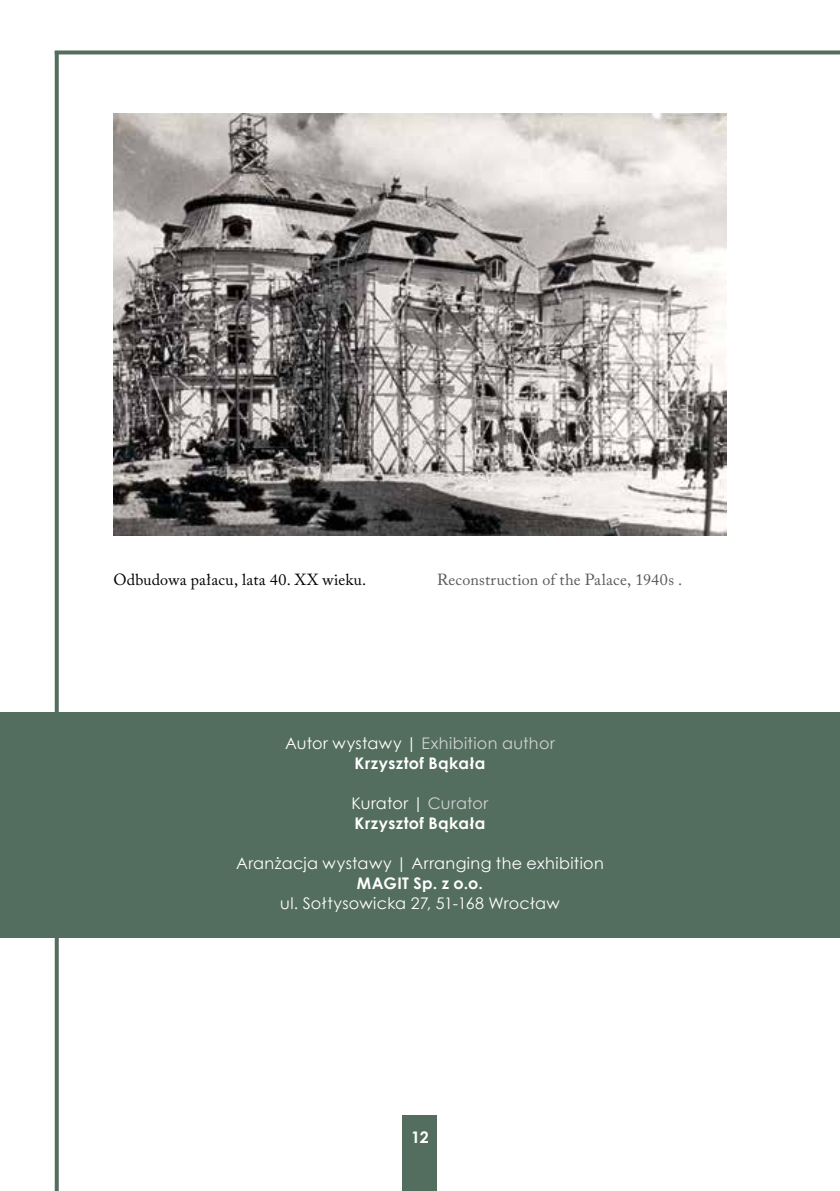
<style>
.page{position:relative;width:840px;height:1191px;background:#fff}
.page>*{position:absolute;margin:0;border:0;box-sizing:border-box;transform-origin:0 0}
.t1{font:16px "Century Gothic";letter-spacing:.02em;color:#fff}
.t2{font:700 16px/20px "Century Gothic";letter-spacing:.025em;color:#fff}
.t3{font:16px/20px "Century Gothic";letter-spacing:.025em;color:#d1d3d4;text-align:center}
.t4{font:16px "Adobe Caslon Pro";letter-spacing:.015em;color:#58595b}
.t5{font:16px "Adobe Caslon Pro";letter-spacing:.015em;color:#000}
.s1{color:#fff}
.s2{font-weight:700;color:#fff}
.s3{font-weight:400}
.s4{font-weight:400;color:#d1d3d4}
</style>
<div class="page">
<svg style="left:55px;top:50px;width:784px;height:4px;background:#677e71"></svg>
<svg style="left:55px;top:51px;width:4px;height:1140px;background:#5d7567"></svg>
<div style="left:403px;top:1115px;width:34px;height:76px;background:#536d5e"></div>
<hr style="left:839px;top:201px;width:1px;height:213px;background:#536d5e">
<div style="left:0;top:712px;width:839px;height:226px;background:#536d5e"></div>
<img style="left:113px;top:113px;width:613px;height:422px">
<p class="t5" style="left:113px;top:570px;width:254px">Odbudowa pałacu, lata 40. XX wieku.</p>
<p class="t4" style="left:437px;top:570px;width:246px">Reconstruction of the Palace, 1940s .</p>
<p class="t3" style="left:285px;top:733px;width:271px"><span class="s1">Autor wystawy |</span> Exhibition author<br><span class="s2">Krzysztof Bąkała</span></p>
<p class="t2" style="left:351px;top:792px;width:138px"><span class="s3">Kurator |</span> <span class="s4">Curator<br></span>Krzysztof Bąkała</p>
<p class="t1" style="left:236px;top:851px;width:369px">Aranżacja wystawy | Arranging the exhibition</p>
<p class="t2" style="left:357px;top:872px;width:127px">MAGIT Sp. z o.o.</p>
<p class="t1" style="left:280px;top:891px;width:281px">ul. Sołtysowicka 27, 51-168 Wrocław</p>
<p class="t2" style="left:411px;top:1126px;width:19px">12</p>
</div>
